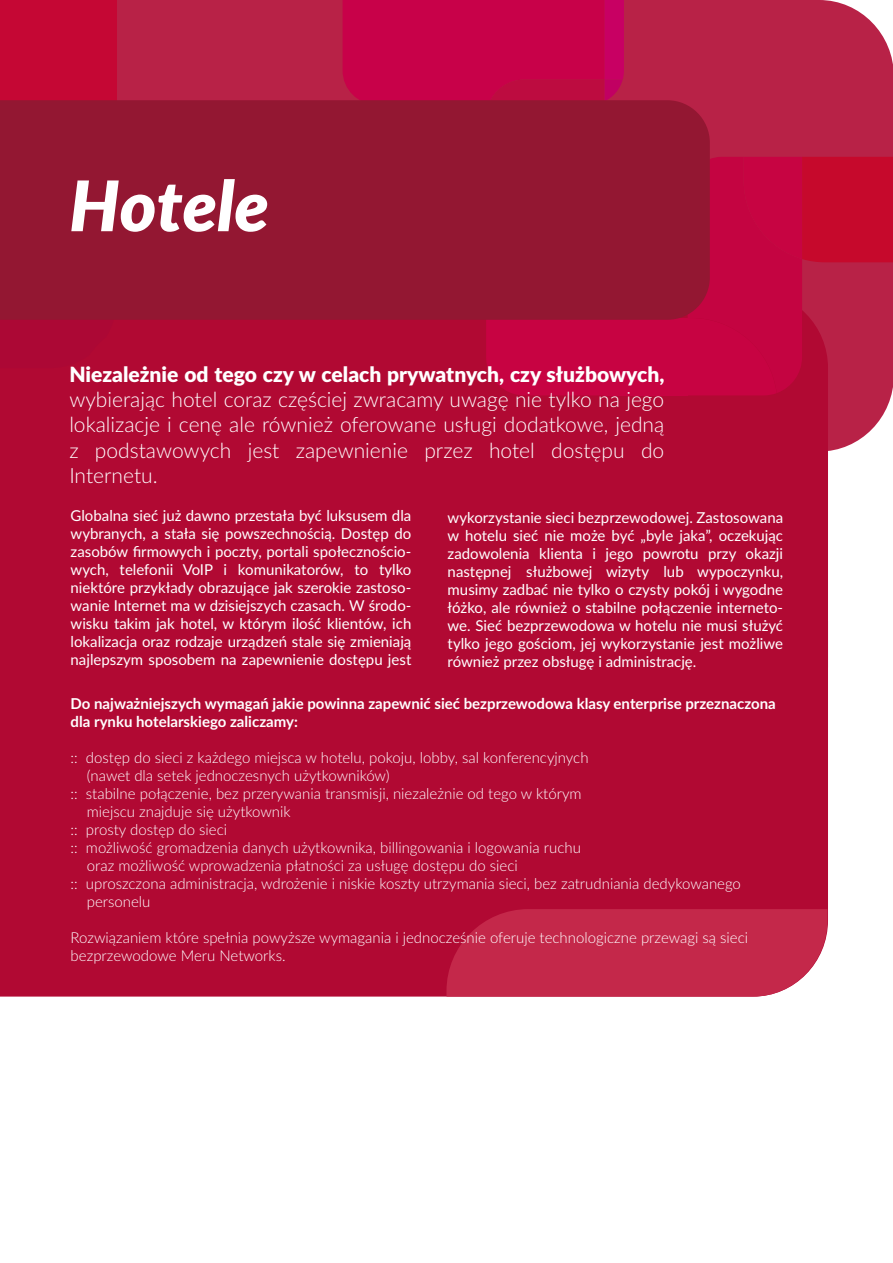
<style>
.page{position:relative;width:893px;height:1263px;background:#fff}
.page>*{position:absolute;margin:0;border:0;box-sizing:border-box;transform-origin:0 0}
.t1{font:italic 900 69.6px "Lato";color:#fff}
.t2{font:300 21px/25.2px "Lato";color:#fff;text-align:justify}
.t3{font:900 21px "Lato";color:#fff}
.t4{font:15px/18px "Lato";color:#fff;text-align:justify}
.t5{font:300 15px/18px "Lato";color:#fff}
.t6{font:700 15px/18px "Lato";color:#fff}
</style>
<div class="page">
<div style="left:0;top:743px;width:828px;height:253px;background:#b10933"></div>
<div style="left:0;top:451px;width:828px;height:292px;background:#b10933"></div>
<svg style="left:0;top:0;width:893px;height:451px;fill:#b10933"></svg>
<div style="left:604px;top:318px;width:84px;height:77px;background:#c70342"></div>
<div style="left:486px;top:320px;width:118px;height:75px;background:#c70342"></div>
<div style="left:0;top:0;width:116px;height:235px;background:#c50734"></div>
<div style="left:0;top:320px;width:116px;height:48px;background:#ac0835"></div>
<svg style="left:343px;top:0;width:281px;height:100px"></svg>
<svg style="left:688px;top:157px;width:205px;height:238px"></svg>
<svg style="left:446px;top:909px;width:381px;height:87px"></svg>
<div style="left:0;top:100px;width:710px;height:220px;background:#931732"></div>
<h1 class="t1" style="left:69px;top:154px;width:201px">Hotele</h1>
<h2 class="t3" style="left:69px;top:359px;width:597px">Niezależnie od tego czy w celach prywatnych, czy służbowych,</h2>
<h2 class="t2" style="left:69px;top:386px;width:596px">wybierając hotel coraz częściej zwracamy uwagę nie tylko na jego lokalizacje i cenę ale również oferowane usługi dodatkowe, jedną z podstawowych jest zapewnienie przez hotel dostępu do Internetu.</h2>
<p class="t4" style="left:71px;top:506px;width:342px">Globalna sieć już dawno przestała być luksusem dla wybranych, a stała się powszechnością. Dostęp do zasobów firmowych i poczty, portali społecznościo&shy;wych, telefonii VoIP i komunikatorów, to tylko niektóre przykłady obrazujące jak szerokie zastoso&shy;wanie Internet ma w dzisiejszych czasach. W środo&shy;wisku takim jak hotel, w którym ilość klientów, ich lokalizacja oraz rodzaje urządzeń stale się zmieniają najlepszym sposobem na zapewnienie dostępu jest</p>
<p class="t4" style="left:448px;top:508px;width:337px">wykorzystanie sieci bezprzewodowej. Zastosowana w hotelu sieć nie może być „byle jaka”, oczekując zadowolenia klienta i jego powrotu przy okazji następnej służbowej wizyty lub wypoczynku, musimy zadbać nie tylko o czysty pokój i wygodne łóżko, ale również o stabilne połączenie interneto&shy;we. Sieć bezprzewodowa w hotelu nie musi służyć tylko jego gościom, jej wykorzystanie jest możliwe również przez obsługę i administrację.</p>
<p class="t6" style="left:71px;top:694px;width:707px">Do najważniejszych wymagań jakie powinna zapewnić sieć bezprzewodowa klasy enterprise przeznaczona dla rynku hotelarskiego zaliczamy:</p>
<p class="t5" style="left:71px;top:748px;width:519px">:: dostęp do sieci z każdego miejsca w hotelu, pokoju, lobby, sal konferencyjnych</p>
<p class="t5" style="left:87px;top:766px;width:304px">(nawet dla setek jednoczesnych użytkowników)</p>
<p class="t5" style="left:71px;top:784px;width:512px">:: stabilne połączenie, bez przerywania transmisji, niezależnie od tego w którym</p>
<p class="t5" style="left:87px;top:802px;width:205px">miejscu znajduje się użytkownik</p>
<p class="t5" style="left:71px;top:820px;width:158px">:: prosty dostęp do sieci</p>
<p class="t5" style="left:71px;top:838px;width:512px">:: możliwość gromadzenia danych użytkownika, billingowania i logowania ruchu</p>
<p class="t5" style="left:87px;top:856px;width:432px">oraz możliwość wprowadzenia płatności za usługę dostępu do sieci</p>
<p class="t5" style="left:71px;top:874px;width:672px">:: uproszczona administracja, wdrożenie i niskie koszty utrzymania sieci, bez zatrudniania dedykowanego</p>
<p class="t5" style="left:87px;top:892px;width:65px">personelu</p>
<p class="t5" style="left:71px;top:928px;width:679px">Rozwiązaniem które spełnia powyższe wymagania i jednocześnie oferuje technologiczne przewagi są sieci bezprzewodowe Meru Networks.</p>
</div>
